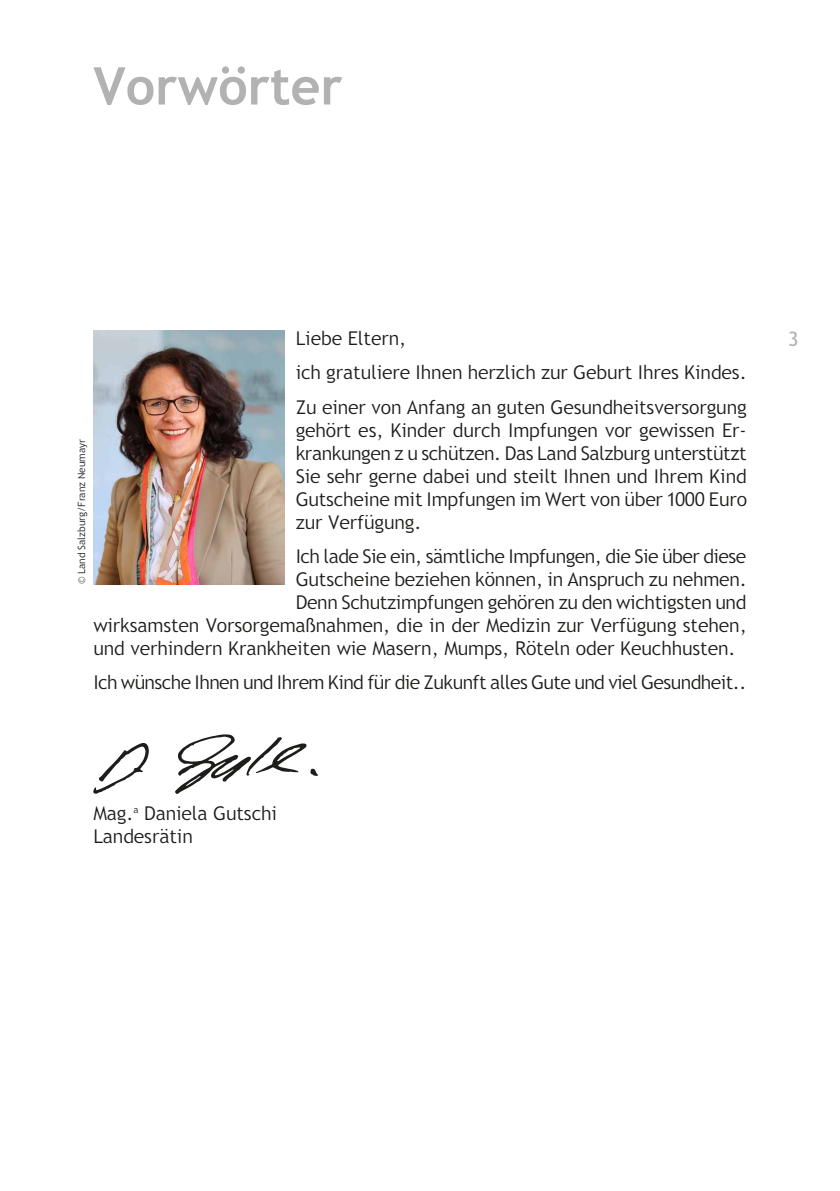
<style>
.page{position:relative;width:840px;height:1191px;background:#fff}
.page>*{position:absolute;margin:0;border:0;box-sizing:border-box;transform-origin:0 0}
.t1{font:700 52px "Trebuchet SBG2";color:#b2b2b2}
.t2{font:20px "Trebuchet SBG2";color:#b2b2b2}
.t3{font:300 19px/23px "Trebuchet SBG2";color:#1d1d1b}
.t4{font:300 19px "Trebuchet SBG2";letter-spacing:-.025em;color:#1d1d1b}
.t5{font:300 19px "Trebuchet SBG2";letter-spacing:-.02em;color:#1d1d1b}
.t6{font:300 10px "Trebuchet SBG2";color:#1d1d1b}
</style>
<div class="page">
<img style="left:93px;top:331px;width:191px;height:253px">
<svg style="left:93px;top:742px;width:56px;height:51px"></svg>
<svg style="left:175px;top:734px;width:143px;height:60px"></svg>
<h1 class="t1" style="left:93px;top:53px;width:251px">Vorwörter</h1>
<p class="t3" style="left:295px;top:321px;width:452px;line-height:34.4px">Liebe Eltern,<br>ich gratuliere Ihnen herzlich zur Geburt Ihres Kindes.<br>Zu einer von Anfang an guten Gesundheitsversorgung</p>
<p class="t3" style="left:295px;top:418px;width:452px;text-align:justify">gehört es, Kinder durch Impfungen vor gewissen Er&shy;krankungen z u schützen. Das Land Salzburg unterstützt Sie sehr gerne dabei und steilt Ihnen und Ihrem Kind Gutscheine mit Impfungen im Wert von über 1000 Euro zur Verfügung.</p>
<p class="t5" style="left:295px;top:545px;width:452px">Ich lade Sie ein, sämtliche Impfungen, die Sie über diese</p>
<p class="t3" style="left:295px;top:568px;width:452px">Gutscheine beziehen können, in Anspruch zu nehmen.</p>
<p class="t3" style="left:295px;top:591px;width:452px">Denn Schutzimpfungen gehören zu den wichtigsten und</p>
<p class="t3" style="left:93px;top:614px;width:654px">wirksamsten Vorsorgemaßnahmen, die in der Medizin zur Verfügung stehen,</p>
<p class="t3" style="left:93px;top:637px;width:643px">und verhindern Krankheiten wie Masern, Mumps, Röteln oder Keuchhusten.</p>
<p class="t4" style="left:93px;top:671px;width:654px">Ich wünsche Ihnen und Ihrem Kind für die Zukunft alles Gute und viel Gesundheit..</p>
<p class="t6" style="left:75px;top:584px;width:146px;rotate:-90deg">© Land Salzburg/Franz Neumayr</p>
<p class="t2" style="left:787px;top:327px;width:12px">3</p>
<p class="t3" style="left:93px;top:802px;width:185px">Mag.<sup>a</sup> Daniela Gutschi<br>Landesrätin</p>
</div>
